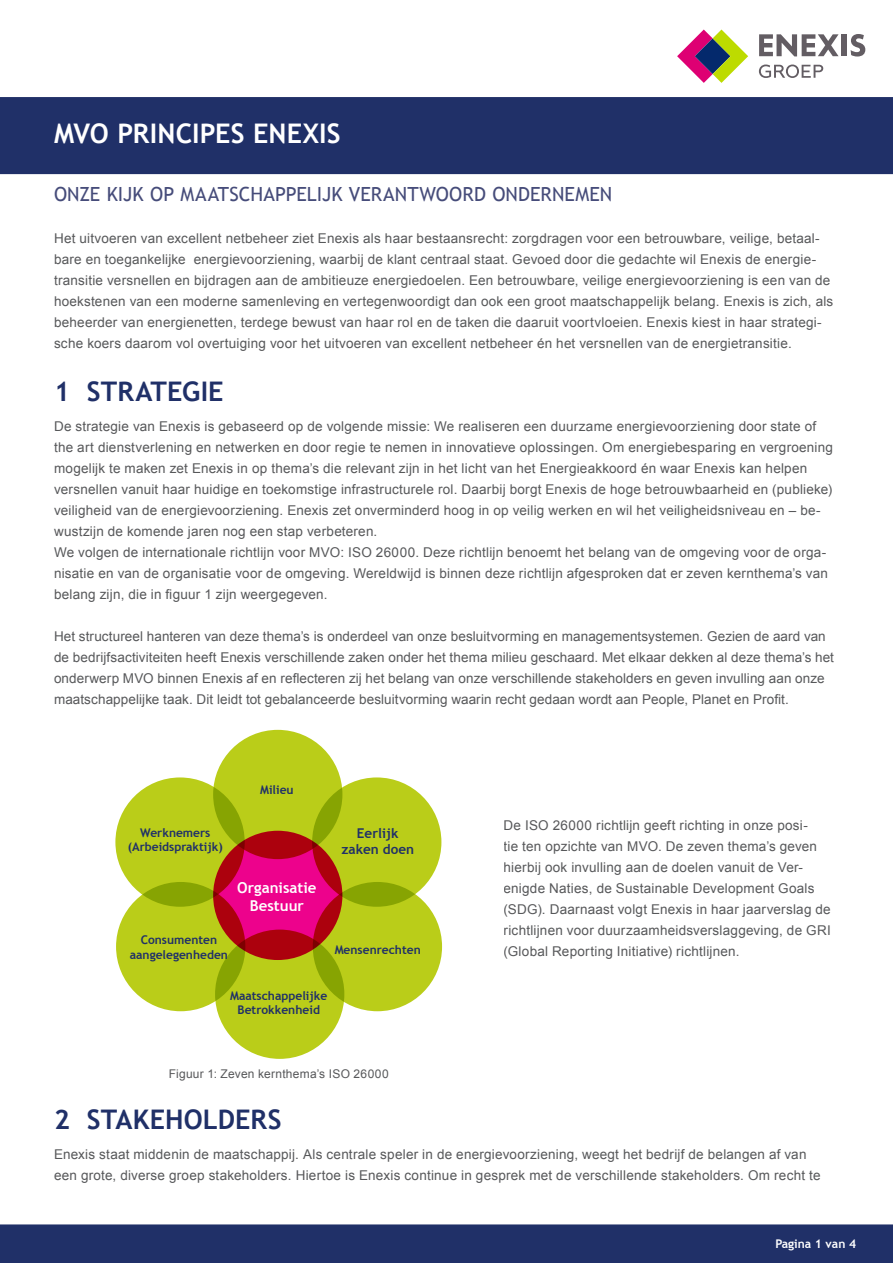
<style>
.page{position:relative;width:893px;height:1263px;background:#fff}
.page>*{position:absolute;margin:0;border:0;box-sizing:border-box;transform-origin:0 0}
.t1{font:700 27px "Trebuchet MS";letter-spacing:.005em;color:#203068}
.t2{font:700 27px "Trebuchet MS";letter-spacing:.005em;color:#fff}
.t3{font:19.5px "Trebuchet MS";letter-spacing:.005em;color:#464c7a}
.t4{font:700 15px "Trebuchet MS";color:#fff}
.t5{font:13.5px/21px "Arial";letter-spacing:.015em;color:#57585a}
.t6{font:700 13.5px "Trebuchet MS";color:#203068}
.t7{font:700 12px "Trebuchet MS";color:#203068}
.t8{font:12px "Arial";letter-spacing:.02em;color:#57585a}
.t9{font:700 12px "Trebuchet MS";color:#fff}
</style>
<div class="page">
<svg style="left:759px;top:65px;width:64px;height:13px"></svg>
<svg style="left:677px;top:30px;width:71px;height:53px"></svg>
<div style="left:842px;top:34px;width:5px;height:22px;background:#635d63"></div>
<svg style="left:851px;top:34px;width:14px;height:23px"></svg>
<svg style="left:759px;top:34px;width:79px;height:22px"></svg>
<div style="left:0;top:97px;width:893px;height:78px;background:#203068"></div>
<div style="left:0;top:1224px;width:893px;height:39px;background:#203068"></div>
<div style="left:213px;top:831px;width:129px;height:129px;background:#ed028c;border-radius:50%"></div>
<div style="left:213px;top:730px;width:129px;height:129px;background:#bacd19;border-radius:50%"></div>
<div style="left:312px;top:777px;width:129px;height:130px;background:#bacd19;border-radius:50%"></div>
<svg style="left:115px;top:777px;width:130px;height:130px;background:#b5bd18"></svg>
<svg style="left:215px;top:929px;width:129px;height:130px;background:#b8ae18"></svg>
<svg style="left:116px;top:882px;width:129px;height:129px;background:#b0b814"></svg>
<svg style="left:313px;top:882px;width:129px;height:129px;background:#b0ba14"></svg>
<p class="t2" style="left:54px;top:117px;width:288px">MVO PRINCIPES ENEXIS</p>
<p class="t3" style="left:54px;top:183px;width:560px">ONZE KIJK OP MAATSCHAPPELIJK VERANTWOORD ONDERNEMEN</p>
<p class="t5" style="left:54px;top:228px;width:781px">Het uitvoeren van excellent netbeheer ziet Enexis als haar bestaansrecht: zorgdragen voor een betrouwbare, veilige, betaal&shy;bare en toegankelijke energievoorziening, waarbij de klant centraal staat. Gevoed door die gedachte wil Enexis de energie&shy;transitie versnellen en bijdragen aan de ambitieuze energiedoelen. Een betrouwbare, veilige energievoorziening is een van de hoekstenen van een moderne samenleving en vertegenwoordigt dan ook een groot maatschappelijk belang. Enexis is zich, als beheerder van energienetten, terdege bewust van haar rol en de taken die daaruit voortvloeien. Enexis kiest in haar strategi&shy;sche koers daarom vol overtuiging voor het uitvoeren van excellent netbeheer én het versnellen van de energietransitie.</p>
<p class="t1" style="left:54px;top:375px;width:171px">1 STRATEGIE</p>
<p class="t5" style="left:54px;top:416px;width:781px">De strategie van Enexis is gebaseerd op de volgende missie: We realiseren een duurzame energievoorziening door state of the art dienstverlening en netwerken en door regie te nemen in innovatieve oplossingen. Om energiebesparing en vergroening mogelijk te maken zet Enexis in op thema’s die relevant zijn in het licht van het Energieakkoord én waar Enexis kan helpen versnellen vanuit haar huidige en toekomstige infrastructurele rol. Daarbij borgt Enexis de hoge betrouwbaarheid en (publieke) veiligheid van de energievoorziening. Enexis zet onverminderd hoog in op veilig werken en wil het veiligheidsniveau en – be&shy;wustzijn de komende jaren nog een stap verbeteren.</p>
<p class="t5" style="left:54px;top:542px;width:775px">We volgen de internationale richtlijn voor MVO: ISO 26000. Deze richtlijn benoemt het belang van de omgeving voor de orga&shy;nisatie en van de organisatie voor de omgeving. Wereldwijd is binnen deze richtlijn afgesproken dat er zeven kernthema’s van belang zijn, die in figuur 1 zijn weergegeven.</p>
<p class="t5" style="left:54px;top:626px;width:781px">Het structureel hanteren van deze thema’s is onderdeel van onze besluitvorming en managementsystemen. Gezien de aard van de bedrijfsactiviteiten heeft Enexis verschillende zaken onder het thema milieu geschaard. Met elkaar dekken al deze thema’s het onderwerp MVO binnen Enexis af en reflecteren zij het belang van onze verschillende stakeholders en geven invulling aan onze maatschappelijke taak. Dit leidt tot gebalanceerde besluitvorming waarin recht gedaan wordt aan People, Planet en Profit.</p>
<p class="t7" style="left:260px;top:783px;width:35px">Milieu</p>
<p class="t7" style="left:140px;top:825px;width:72px">Werknemers</p>
<p class="t7" style="left:128px;top:840px;width:97px">(Arbeidspraktijk)</p>
<p class="t7" style="left:141px;top:933px;width:78px">Consumenten</p>
<p class="t7" style="left:130px;top:947px;width:100px">aangelegenheden</p>
<p class="t4" style="left:237px;top:878px;width:81px">Organisatie</p>
<p class="t4" style="left:250px;top:896px;width:56px">Bestuur</p>
<p class="t6" style="left:357px;top:825px;width:43px">Eerlijk</p>
<p class="t6" style="left:341px;top:841px;width:74px">zaken doen</p>
<p class="t7" style="left:335px;top:942px;width:88px">Mensenrechten</p>
<p class="t7" style="left:230px;top:988px;width:99px">Maatschappelijke</p>
<p class="t7" style="left:238px;top:1003px;width:84px">Betrokkenheid</p>
<p class="t8" style="left:169px;top:1066px;width:222px">Figuur 1: Zeven kernthema’s ISO 26000</p>
<p class="t5" style="left:503px;top:815px;width:329px">De ISO 26000 richtlijn geeft richting in onze posi-<br>tie ten opzichte van MVO. De zeven thema’s geven hierbij ook invulling aan de doelen vanuit de Ver&shy;enigde Naties, de Sustainable Development Goals (SDG). Daarnaast volgt Enexis in haar jaarverslag de richtlijnen voor duurzaamheidsverslaggeving, de GRI (Global Reporting Initiative) richtlijnen.</p>
<p class="t1" style="left:54px;top:1103px;width:229px">2 STAKEHOLDERS</p>
<p class="t5" style="left:54px;top:1144px;width:768px">Enexis staat middenin de maatschappij. Als centrale speler in de energievoorziening, weegt het bedrijf de belangen af van een grote, diverse groep stakeholders. Hiertoe is Enexis continue in gesprek met de verschillende stakeholders. Om recht te</p>
<p class="t9" style="left:775px;top:1236px;width:82px">Pagina 1 van 4</p>
</div>
